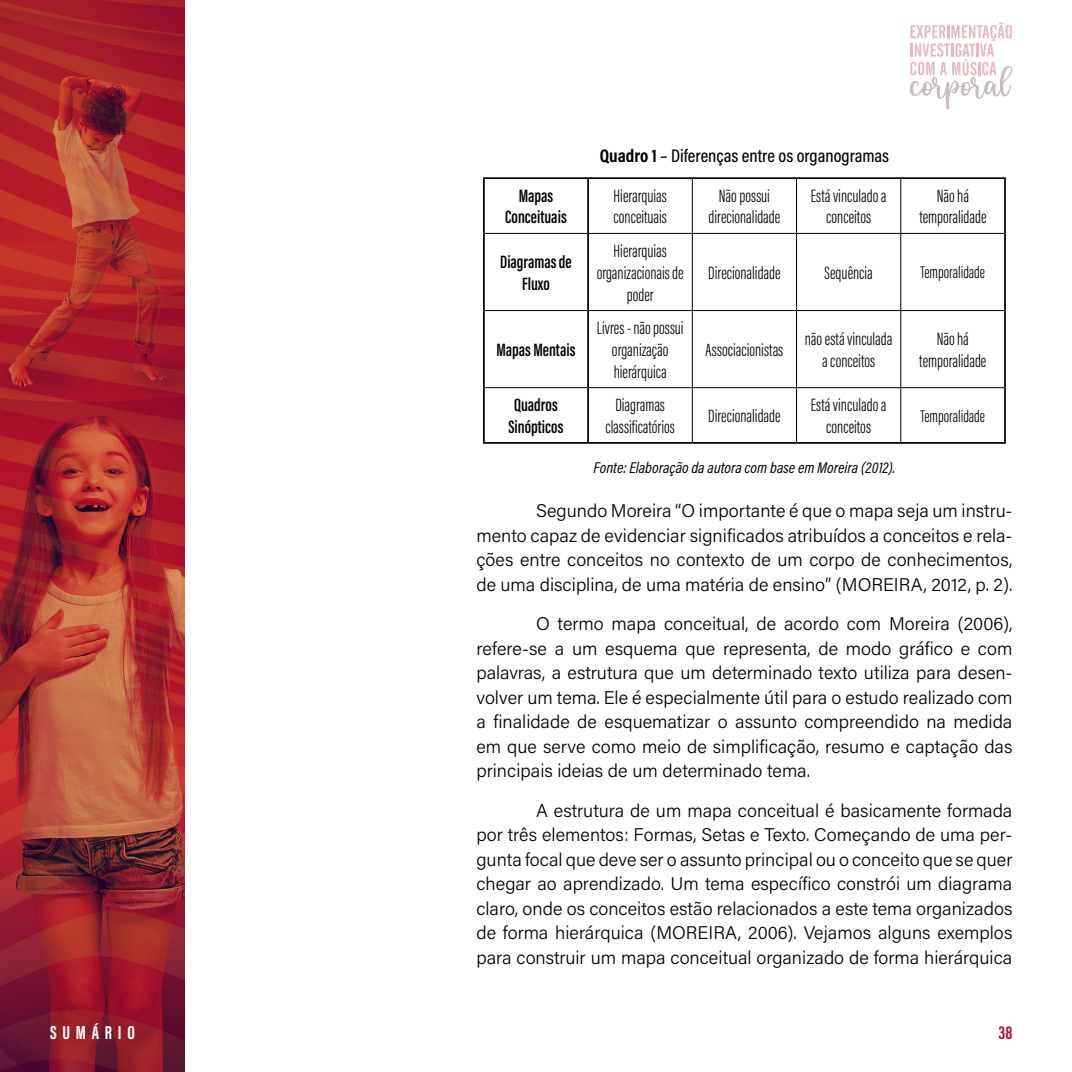
<style>
.page{position:relative;width:1072px;height:1072px;background:#fff}
.page>*{position:absolute;margin:0;border:0;box-sizing:border-box;transform-origin:0 0}
.t1{font:700 19.25px "Acumin Pro Extra Cond";letter-spacing:.3em;color:#fff}
.t2{font:700 19.25px "Acumin Pro Extra Cond";color:#b3132d}
.t3{font:300 18.38px/24.5px "Acumin Pro";color:#000;text-align:justify}
.t4{font:300 18.38px/21.9px "Acumin Pro Extra Cond";color:#000;text-align:center}
.t5{font:600 18.38px/21.9px "Acumin Pro Extra Cond";color:#000;text-align:center}
.t6{font:500 18.38px "Acumin Pro Cond";color:#000}
.t7{font:300 17.5px "Acumin Pro Extra Cond";color:#000}
.t8{font:italic 15.75px "Acumin Pro Cond";color:#000}
.s1{font-weight:700}
</style>
<div class="page">
<img style="left:0;top:0;width:185px;height:1071px">
<svg style="left:909px;top:23px;width:103px;height:86px"></svg>
<hr style="left:483px;top:177px;width:105px;height:2px;background:#000">
<hr style="left:483px;top:179px;width:2px;height:54px;background:#000">
<hr style="left:588px;top:177px;width:104px;height:2px;background:#000">
<hr style="left:692px;top:177px;width:104px;height:2px;background:#000">
<hr style="left:796px;top:177px;width:104px;height:2px;background:#000">
<hr style="left:900px;top:177px;width:105px;height:2px;background:#000">
<hr style="left:1004px;top:179px;width:1px;height:54px;background:#000">
<hr style="left:483px;top:233px;width:2px;height:77px;background:#000">
<hr style="left:1004px;top:233px;width:1px;height:77px;background:#000">
<hr style="left:483px;top:310px;width:2px;height:77px;background:#000">
<hr style="left:1004px;top:310px;width:1px;height:77px;background:#000">
<hr style="left:483px;top:387px;width:2px;height:55px;background:#000">
<hr style="left:1004px;top:387px;width:1px;height:55px;background:#000">
<hr style="left:483px;top:442px;width:105px;height:2px;background:#000">
<hr style="left:588px;top:442px;width:104px;height:2px;background:#000">
<hr style="left:692px;top:442px;width:104px;height:2px;background:#000">
<hr style="left:796px;top:442px;width:104px;height:2px;background:#000">
<hr style="left:900px;top:442px;width:105px;height:2px;background:#000">
<hr style="left:692px;top:179px;width:1px;height:54px;background:#000">
<hr style="left:796px;top:179px;width:1px;height:54px;background:#000">
<hr style="left:900px;top:179px;width:1px;height:54px;background:#000">
<hr style="left:692px;top:234px;width:1px;height:76px;background:#000">
<hr style="left:796px;top:234px;width:1px;height:76px;background:#000">
<hr style="left:900px;top:234px;width:1px;height:76px;background:#000">
<hr style="left:485px;top:310px;width:102px;height:1px;background:#000">
<hr style="left:589px;top:310px;width:103px;height:1px;background:#000">
<hr style="left:692px;top:310px;width:104px;height:1px;background:#000">
<hr style="left:692px;top:311px;width:1px;height:76px;background:#000">
<hr style="left:796px;top:310px;width:104px;height:1px;background:#000">
<hr style="left:796px;top:311px;width:1px;height:76px;background:#000">
<hr style="left:900px;top:310px;width:104px;height:1px;background:#000">
<hr style="left:900px;top:311px;width:1px;height:76px;background:#000">
<hr style="left:485px;top:387px;width:102px;height:1px;background:#000">
<hr style="left:589px;top:387px;width:103px;height:1px;background:#000">
<hr style="left:692px;top:387px;width:104px;height:1px;background:#000">
<hr style="left:692px;top:388px;width:1px;height:54px;background:#000">
<hr style="left:796px;top:387px;width:104px;height:1px;background:#000">
<hr style="left:796px;top:388px;width:1px;height:54px;background:#000">
<hr style="left:900px;top:387px;width:104px;height:1px;background:#000">
<hr style="left:900px;top:388px;width:1px;height:54px;background:#000">
<hr style="left:587px;top:179px;width:2px;height:54px;background:#000">
<hr style="left:587px;top:234px;width:2px;height:76px;background:#000">
<hr style="left:587px;top:310px;width:2px;height:77px;background:#000">
<hr style="left:587px;top:387px;width:2px;height:55px;background:#000">
<hr style="left:485px;top:233px;width:103px;height:1px;background:#000">
<hr style="left:588px;top:233px;width:104px;height:1px;background:#000">
<hr style="left:692px;top:233px;width:104px;height:1px;background:#000">
<hr style="left:796px;top:233px;width:104px;height:1px;background:#000">
<hr style="left:900px;top:233px;width:104px;height:1px;background:#000">
<p class="t6" style="left:600px;top:144px;width:291px"><span class="s1">Quadro 1</span> – Diferenças entre os organogramas</p>
<p class="t5" style="left:505px;top:184px;width:63px">Mapas<br>Conceituais</p>
<p class="t4" style="left:613px;top:184px;width:55px;text-align:left">Hierarquias conceituais</p>
<p class="t4" style="left:708px;top:184px;width:73px">Não possui direcionalidade</p>
<p class="t4" style="left:810px;top:184px;width:77px">Está vinculado a conceitos</p>
<p class="t4" style="left:919px;top:184px;width:69px">Não há temporalidade</p>
<p class="t5" style="left:500px;top:250px;width:73px">Diagramas de<br>Fluxo</p>
<p class="t4" style="left:596px;top:240px;width:88px">Hierarquias organizacionais de poder</p>
<p class="t4" style="left:708px;top:261px;width:74px">Direcionalidade</p>
<p class="t4" style="left:824px;top:261px;width:50px">Sequência</p>
<p class="t7" style="left:920px;top:262px;width:66px">Temporalidade</p>
<p class="t5" style="left:496px;top:338px;width:81px">Mapas Mentais</p>
<p class="t4" style="left:596px;top:317px;width:88px">Livres - não possui organização hierárquica</p>
<p class="t4" style="left:705px;top:339px;width:79px">Associacionistas</p>
<p class="t4" style="left:804px;top:328px;width:89px">não está vinculada a conceitos</p>
<p class="t4" style="left:919px;top:328px;width:69px">Não há temporalidade</p>
<p class="t5" style="left:508px;top:394px;width:57px">Quadros<br>Sinópticos</p>
<p class="t4" style="left:605px;top:394px;width:71px">Diagramas classificatórios</p>
<p class="t4" style="left:708px;top:405px;width:74px">Direcionalidade</p>
<p class="t4" style="left:810px;top:394px;width:77px">Está vinculado a conceitos</p>
<p class="t7" style="left:920px;top:405px;width:66px">Temporalidade</p>
<p class="t8" style="left:593px;top:457px;width:303px">Fonte: Elaboração da autora com base em Moreira (2012).</p>
<p class="t3" style="left:476px;top:498px;width:537px;text-indent:60px">Segundo Moreira “O importante é que o mapa seja um instru&shy;mento capaz de evidenciar significados atribuídos a conceitos e rela&shy;ções entre conceitos no contexto de um corpo de conhecimentos, de uma disciplina, de uma matéria de ensino” (MOREIRA, 2012, p. 2).</p>
<p class="t3" style="left:476px;top:611px;width:537px;text-indent:60px">O termo mapa conceitual, de acordo com Moreira (2006), refere-se a um esquema que representa, de modo gráfico e com palavras, a estrutura que um determinado texto utiliza para desen&shy;volver um tema. Ele é especialmente útil para o estudo realizado com a finalidade de esquematizar o assunto compreendido na medida em que serve como meio de simplificação, resumo e captação das principais ideias de um determinado tema.</p>
<p class="t3" style="left:476px;top:797px;width:537px;text-indent:60px">A estrutura de um mapa conceitual é basicamente formada por três elementos: Formas, Setas e Texto. Começando de uma per&shy;gunta focal que deve ser o assunto principal ou o conceito que se quer chegar ao aprendizado. Um tema específico constrói um diagrama claro, onde os conceitos estão relacionados a este tema organizados de forma hierárquica (MOREIRA, 2006). Vejamos alguns exemplos para construir um mapa conceitual organizado de forma hierárquica</p>
<p class="t1" style="left:50px;top:1020px;width:86px">SUMÁRIO</p>
<p class="t2" style="left:998px;top:1020px;width:15px">38</p>
</div>
